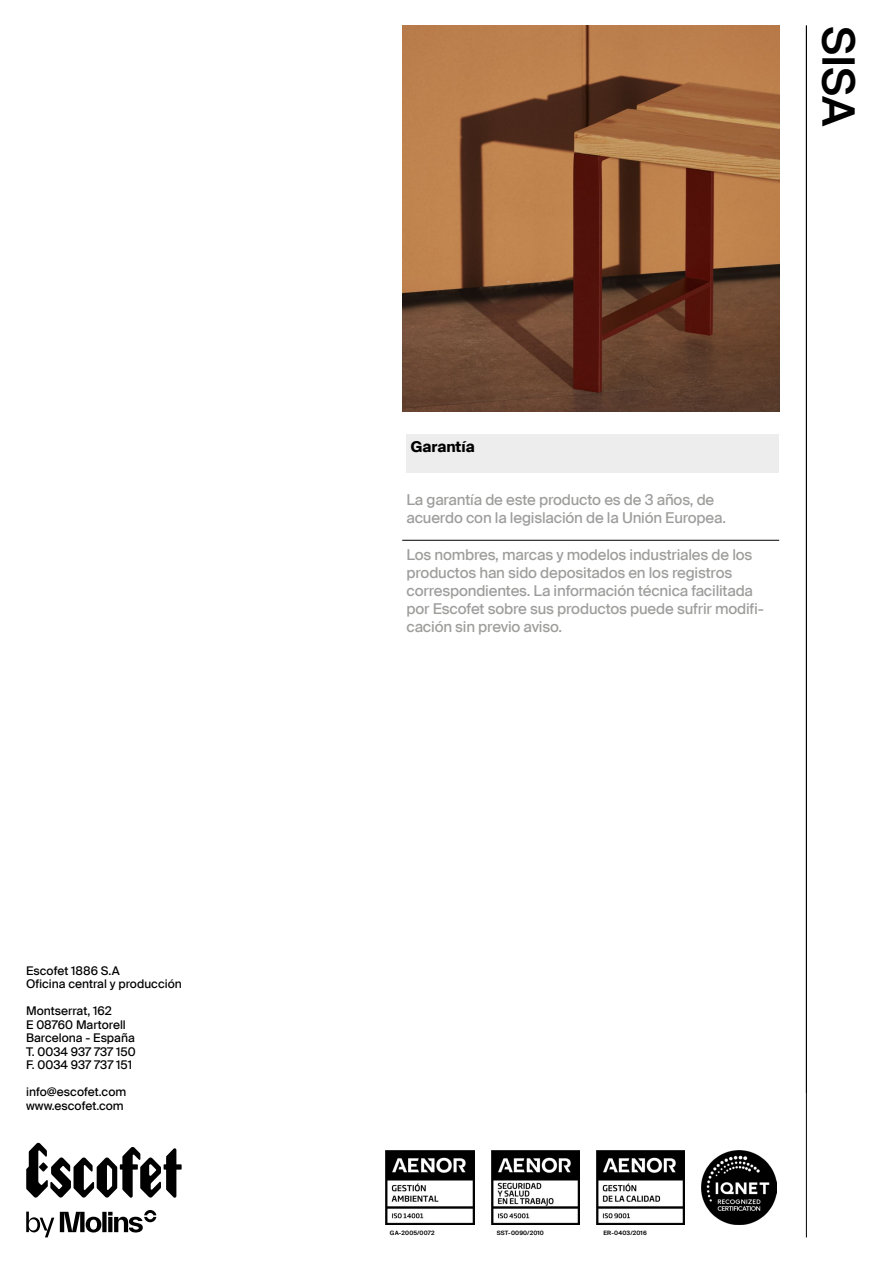
<style>
.page{position:relative;width:893px;height:1263px;background:#fff}
.page>*{position:absolute;margin:0;border:0;box-sizing:border-box;transform-origin:0 0}
.t1{font:500 45px "Suisse Intl";color:#000}
.t2{font:15px/18px "Suisse Intl";letter-spacing:-.01em;color:#9d9d9c}
.t3{font:700 15px "Suisse Intl";color:#000}
.t4{font:12px/13.5px "Suisse Intl";color:#000}
.t5{font:600 6px "Suisse Intl";letter-spacing:.03em;color:#000}
</style>
<div class="page">
<hr style="left:806px;top:26px;width:1px;height:1211px;background:#000">
<hr style="left:402px;top:540px;width:377px;height:1px;background:#000">
<div style="left:406px;top:434px;width:373px;height:38px;background:#ededed"></div>
<img style="left:402px;top:26px;width:378px;height:385px">
<img style="left:596px;top:1150px;width:89px;height:75px">
<img style="left:386px;top:1150px;width:88px;height:75px">
<img style="left:491px;top:1150px;width:88px;height:75px">
<img style="left:702px;top:1150px;width:74px;height:75px">
<svg style="left:26px;top:1211px;width:28px;height:26px"></svg>
<svg style="left:60px;top:1210px;width:96px;height:22px"></svg>
<svg style="left:26px;top:1143px;width:156px;height:55px"></svg>
<p class="t4" style="left:26px;top:964px;width:157px">Escofet 1886 S.A<br>Oficina central y producción</p>
<p class="t4" style="left:26px;top:1004px;width:111px">Montserrat, 162<br>E 08760 Martorell<br>Barcelona - España<br>T. 0034 937 737 150<br>F. 0034 937 737 151</p>
<p class="t4" style="left:26px;top:1085px;width:102px">info@escofet.com www.escofet.com</p>
<h1 class="t1" style="left:864px;top:26px;width:103px;rotate:90deg">SISA</h1>
<p class="t3" style="left:411px;top:438px;width:66px">Garantía</p>
<p class="t2" style="left:406px;top:491px;width:321px">La garantía de este producto es de 3 años, de acuerdo con la legislación de la Unión Europea.</p>
<p class="t2" style="left:406px;top:546px;width:359px">Los nombres, marcas y modelos industriales de los productos han sido depositados en los registros correspondientes. La información técnica facilitada por Escofet sobre sus productos puede sufrir modifi&shy;cación sin previo aviso.</p>
<p class="t5" style="left:390px;top:1229px;width:46px">GA-2005/0072</p>
<p class="t5" style="left:497px;top:1229px;width:49px">SST-0090/2010</p>
<p class="t5" style="left:603px;top:1229px;width:45px">ER-0403/2016</p>
</div>
